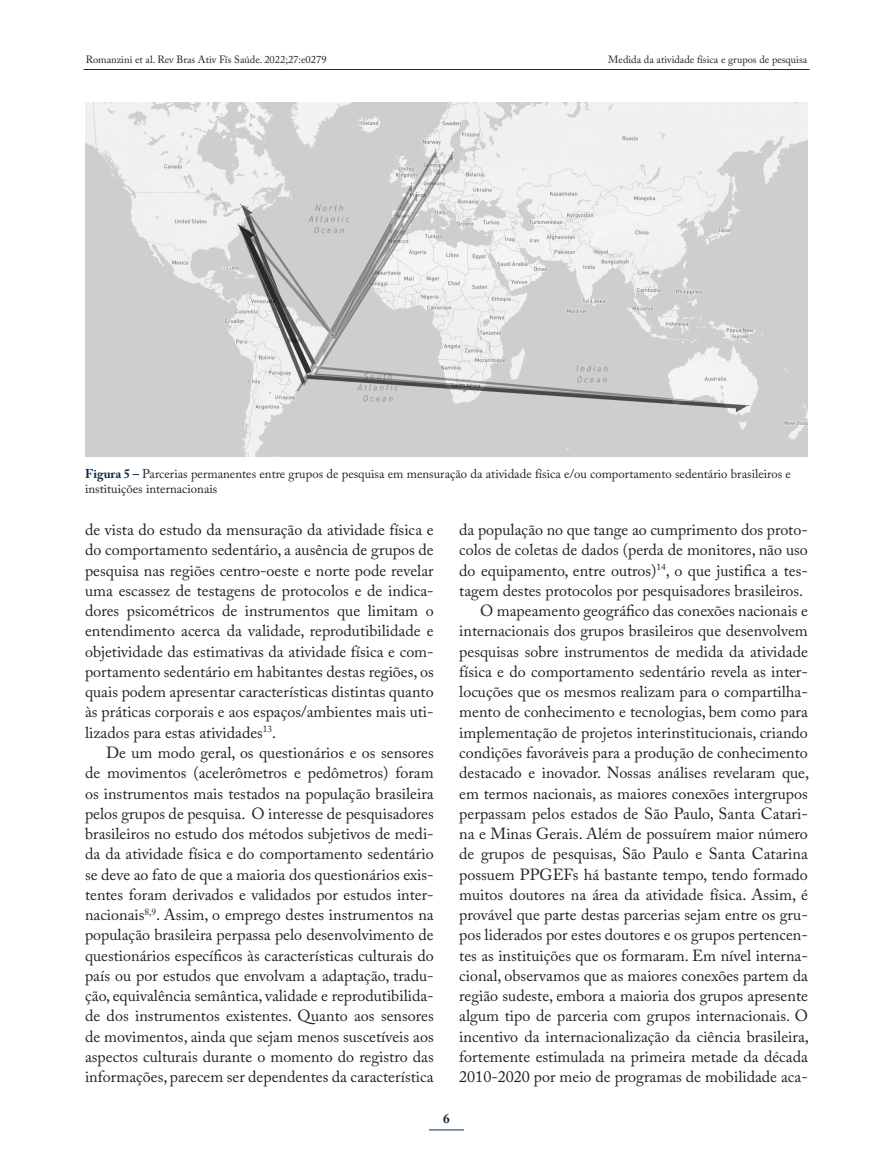
<style>
.page{position:relative;width:893px;height:1170px;background:#fff}
.page>*{position:absolute;margin:0;border:0;box-sizing:border-box;transform-origin:0 0}
.t1{font:16.05px/20.2px "Adobe Caslon Pro";color:#231f20;text-align:justify}
.t2{font:700 13.5px "Adobe Caslon Pro";color:#0b2b4b}
.t3{font:12.75px/15px "Adobe Caslon Pro";color:#231f20}
.t4{font:10.5px "Adobe Caslon Pro";color:#231f20}
.s1{font-weight:700;color:#0b2b4b}
</style>
<div class="page">
<hr style="left:429px;top:1129px;width:35px;height:1px;background:#0b2b4b">
<hr style="left:84px;top:69px;width:725px;height:1px;background:#0b2b4b">
<img style="left:85px;top:102px;width:723px;height:355px">
<p class="t4" style="left:86px;top:53px;width:242px">Romanzini et al. Rev Bras Ativ Fís Saúde. 2022;27:e0279</p>
<p class="t4" style="left:608px;top:53px;width:201px">Medida da atividade física e grupos de pesquisa</p>
<p class="t3" style="left:85px;top:466px;width:707px"><span class="s1">Figura 5 –</span> Parcerias permanentes entre grupos de pesquisa em mensuração da atividade física e/ou comportamento sedentário brasileiros e instituições internacionais</p>
<p class="t1" style="left:85px;top:519px;width:350px">de vista do estudo da mensuração da atividade física e do comportamento sedentário, a ausência de grupos de pesquisa nas regiões centro-oeste e norte pode revelar uma escassez de testagens de protocolos e de indica&shy;dores psicométricos de instrumentos que limitam o entendimento acerca da validade, reprodutibilidade e objetividade das estimativas da atividade física e com&shy;portamento sedentário em habitantes destas regiões, os quais podem apresentar características distintas quanto às práticas corporais e aos espaços/ambientes mais uti&shy;lizados para estas atividades<sup>13</sup>.</p>
<p class="t1" style="left:85px;top:742px;width:350px;text-indent:21px">De um modo geral, os questionários e os sensores de movimentos (acelerômetros e pedômetros) foram os instrumentos mais testados na população brasileira pelos grupos de pesquisa. O interesse de pesquisadores brasileiros no estudo dos métodos subjetivos de medi&shy;da da atividade física e do comportamento sedentário se deve ao fato de que a maioria dos questionários exis&shy;tentes foram derivados e validados por estudos inter&shy;nacionais<sup>8,9</sup>. Assim, o emprego destes instrumentos na população brasileira perpassa pelo desenvolvimento de questionários específicos às características culturais do país ou por estudos que envolvam a adaptação, tradu&shy;ção, equivalência semântica, validade e reprodutibilida&shy;de dos instrumentos existentes. Quanto aos sensores de movimentos, ainda que sejam menos suscetíveis aos aspectos culturais durante o momento do registro das informações, parecem ser dependentes da característica</p>
<p class="t1" style="left:459px;top:519px;width:350px">da população no que tange ao cumprimento dos proto-</p>
<p class="t1" style="left:459px;top:539px;width:350px">colos de coletas de dados (perda de monitores, não uso</p>
<p class="t1" style="left:459px;top:560px;width:350px">do equipamento, entre outros)<sup>14</sup>, o que justifica a tes-</p>
<p class="t1" style="left:459px;top:580px;width:346px">tagem destes protocolos por pesquisadores brasileiros.</p>
<p class="t1" style="left:480px;top:600px;width:329px">O mapeamento geográfico das conexões nacionais e</p>
<p class="t1" style="left:459px;top:620px;width:350px">internacionais dos grupos brasileiros que desenvolvem</p>
<p class="t1" style="left:459px;top:641px;width:350px">pesquisas sobre instrumentos de medida da atividade</p>
<p class="t1" style="left:459px;top:661px;width:350px">física e do comportamento sedentário revela as inter-</p>
<p class="t1" style="left:459px;top:681px;width:350px">locuções que os mesmos realizam para o compartilha-</p>
<p class="t1" style="left:459px;top:701px;width:350px">mento de conhecimento e tecnologias, bem como para</p>
<p class="t1" style="left:459px;top:722px;width:350px">implementação de projetos interinstitucionais, criando</p>
<p class="t1" style="left:459px;top:742px;width:350px">condições favoráveis para a produção de conhecimento</p>
<p class="t1" style="left:459px;top:762px;width:351px">destacado e inovador. Nossas análises revelaram que,</p>
<p class="t1" style="left:459px;top:782px;width:350px">em termos nacionais, as maiores conexões intergrupos</p>
<p class="t1" style="left:459px;top:803px;width:350px">perpassam pelos estados de São Paulo, Santa Catari-</p>
<p class="t1" style="left:459px;top:823px;width:350px">na e Minas Gerais. Além de possuírem maior número</p>
<p class="t1" style="left:459px;top:843px;width:350px">de grupos de pesquisas, São Paulo e Santa Catarina</p>
<p class="t1" style="left:459px;top:863px;width:350px">possuem PPGEFs há bastante tempo, tendo formado</p>
<p class="t1" style="left:459px;top:884px;width:350px">muitos doutores na área da atividade física. Assim, é</p>
<p class="t1" style="left:459px;top:904px;width:350px">provável que parte destas parcerias sejam entre os gru-</p>
<p class="t1" style="left:459px;top:924px;width:350px">pos liderados por estes doutores e os grupos pertencen-</p>
<p class="t1" style="left:459px;top:944px;width:350px">tes as instituições que os formaram. Em nível interna-</p>
<p class="t1" style="left:459px;top:965px;width:350px">cional, observamos que as maiores conexões partem da</p>
<p class="t1" style="left:459px;top:985px;width:350px">região sudeste, embora a maioria dos grupos apresente</p>
<p class="t1" style="left:459px;top:1005px;width:350px">algum tipo de parceria com grupos internacionais. O</p>
<p class="t1" style="left:459px;top:1025px;width:351px">incentivo da internacionalização da ciência brasileira,</p>
<p class="t1" style="left:459px;top:1046px;width:350px">fortemente estimulada na primeira metade da década</p>
<p class="t1" style="left:459px;top:1066px;width:350px">2010-2020 por meio de programas de mobilidade aca-</p>
<p class="t2" style="left:443px;top:1110px;width:8px">6</p>
</div>
